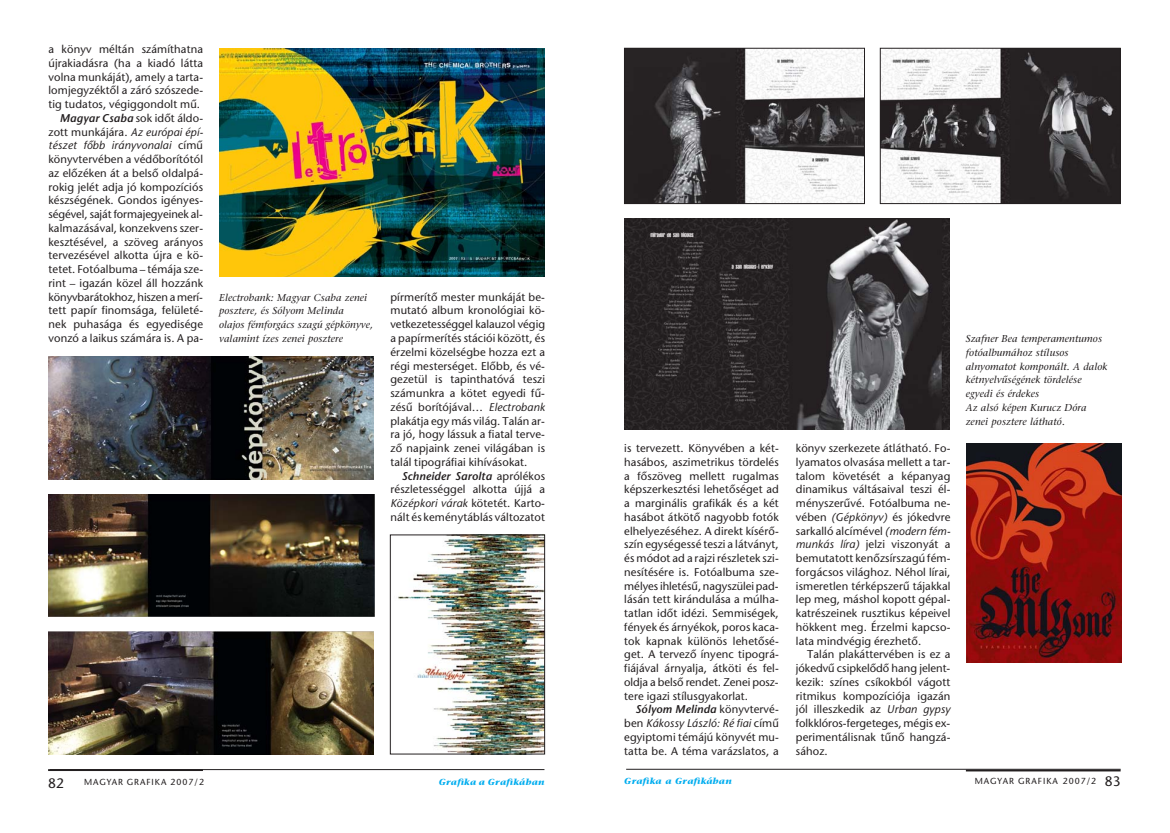
<style>
.page{position:relative;width:1170px;height:833px;background:#fff}
.page>*{position:absolute;margin:0;border:0;box-sizing:border-box;transform-origin:0 0}
.t1{font:13.75px "Stone Sans H";color:#231f20}
.t2{font:11.25px/13.8px "Stone Sans H";letter-spacing:.01em;color:#231f20;text-align:justify}
.t3{font:11.25px "Stone Sans Italic H";letter-spacing:.01em;color:#231f20}
.t4{font:11.25px "Ston San Sem Italic H";letter-spacing:.01em;color:#231f20}
.t5{font:10px/13.8px "Stone Serif Italic H";letter-spacing:.01em;color:#231f20}
.t6{font:8.75px "Stone Sans H";letter-spacing:.115em;color:#231f20}
.t7{font:8.75px "Stone Serif Bold Italic H";letter-spacing:.03em;color:#00adef}
.s1{font-family:"Ston San Sem Italic H"}
.s2{font-family:"Stone Sans Italic H"}
.s3{font-family:"Stone Sans H"}
.s4{font-size:13.75px}
</style>
<div class="page">
<img style="left:48px;top:48px;width:498px;height:723px">
<svg style="left:624px;top:47px;width:498px;height:725px"></svg>
<p class="t2" style="left:48px;top:43px;width:156px;text-align:right">a könyv méltán számíthatna újrakiadásra (ha a kiadó látta volna munkáját), amely a tarta&shy;lomjegyzéktôl a záró szószede&shy;tig tudatos, végiggondolt mû.<br><span class="s1">Magyar Csaba</span> sok idôt áldo&shy;zott munkájára. <span class="s2">Az európai épí-</span></p>
<p class="t3" style="left:48px;top:140px;width:156px">tészet fôbb irányvonalai <span class="s3">címû</span></p>
<p class="t2" style="left:48px;top:153px;width:156px">könyvtervében a védôborítótól az elôzéken át a belsô oldalpá&shy;rokig jelét adja jó kompozíciós készségének. Gondos igényes&shy;ségével, saját formajegyeinek al&shy;kalmazásával, konzekvens szer&shy;kesztésével, a szöveg arányos tervezésével alkotta újra e kö&shy;tetet. Fotóalbuma – témája sze&shy;rint – igazán közel áll hozzánk könyvbarátokhoz, hiszen a merí&shy;tett papír finomsága, felületé&shy;nek puhasága és egyedisége vonzó a laikus számára is. A pa-</p>
<p class="t5" style="left:219px;top:291px;width:155px">Electrobank: Magyar Csaba zenei posztere, és Sólyom Melinda<br>olajos fémforgács szagú gépkönyve, valamint ízes zenei posztere</p>
<p class="t2" style="left:390px;top:290px;width:156px">pírmerítô mester munkáját be&shy;mutató album kronológiai kö&shy;vetkezetességgel kalauzol végig a papírmerítés stációi között, és érzelmi közelségbe hozza ezt a régi mesterséget. Elôbb, és vé&shy;gezetül is tapinthatóvá teszi számunkra a kötet egyedi fû&shy;zésû borítójával… <span class="s2">Electrobank </span>plakátja egy más világ. Talán ar&shy;ra jó, hogy lássuk a fiatal terve&shy;zô napjaink zenei világában is talál tipográfiai kihívásokat.</p>
<p class="t4" style="left:401px;top:470px;width:145px">Schneider Sarolta <span class="s3">aprólékos</span></p>
<p class="t2" style="left:390px;top:483px;width:156px">részletességgel alkotta újjá a</p>
<p class="t3" style="left:390px;top:497px;width:156px">Középkori várak <span class="s3">kötetét. Karto-</span></p>
<p class="t2" style="left:390px;top:510px;width:156px">nált és keménytáblás változatot</p>
<p class="t1" style="left:48px;top:776px;width:17px">82</p>
<p class="t6" style="left:84px;top:778px;width:121px">MAGYAR GRAFIKA 2007/2</p>
<p class="t7" style="left:438px;top:778px;width:107px">Grafika a Grafikában</p>
<p class="t2" style="left:624px;top:442px;width:156px">is tervezett. Könyvében a két&shy;hasábos, aszimetrikus tördelés a fôszöveg mellett rugalmas képszerkesztési lehetôséget ad a marginális grafikák és a két hasábot átkötô nagyobb fotók elhelyezéséhez. A direkt kísérô&shy;szín egységessé teszi a látványt, és módot ad a rajzi részletek szi&shy;nesítésére is. Fotóalbuma sze&shy;mélyes ihletésû, nagyszülei pad&shy;lásán tett kirándulása a múlha&shy;tatlan idôt idézi. Semmiségek, fények és árnyékok, poros kaca&shy;tok kapnak különös lehetôsé&shy;get. A tervezô ínyenc tipográ&shy;fiájával árnyalja, átköti és fel&shy;oldja a belsô rendet. Zenei posz&shy;tere igazi stílusgyakorlat.</p>
<p class="t4" style="left:635px;top:704px;width:145px">Sólyom Melinda <span class="s3">könyvtervé-</span></p>
<p class="t3" style="left:624px;top:718px;width:156px"><span class="s3">ben</span> Kákossy László: Ré fiai <span class="s3">címû</span></p>
<p class="t2" style="left:624px;top:730px;width:156px">egyiptomi témájú könyvét mu&shy;tatta be. A téma varázslatos, a</p>
<p class="t2" style="left:795px;top:442px;width:156px">könyv szerkezete átlátható. Fo&shy;lyamatos olvasása mellett a tar&shy;talom követését a képanyag dinamikus váltásaival teszi él&shy;ményszerûvé. Fotóalbuma ne&shy;vében <span class="s2">(Gépkönyv)</span> és jókedvre sarkalló alcímével <span class="s2">(modern fém&shy;munkás líra)</span> jelzi viszonyát a bemutatott kenôzsírszagú fém&shy;forgácsos világhoz. Néhol lírai, ismeretlen térképszerû tájakkal lep meg, máshol kopott gépal&shy;katrészeinek rusztikus képeivel hökkent meg. Érzelmi kapcso&shy;lata mindvégig érezhetô.</p>
<p class="t2" style="left:795px;top:648px;width:156px;text-indent:11px">Talán plakáttervében is ez a jókedvû csipkelôdô hang jelent&shy;kezik: színes csíkokból vágott ritmikus kompozíciója igazán jól illeszkedik az <span class="s2">Urban gypsy </span>folkklóros-fergeteges, mégis ex&shy;perimentálisnak tûnô hangzá&shy;sához.</p>
<p class="t5" style="left:965px;top:332px;width:143px">Szafner Bea temperamentumos fotóalbumához stílusos alnyomatot komponált. A dalok kétnyelvûségének tördelése egyedi és érdekes<br>Az alsó képen Kurucz Dóra zenei posztere látható.</p>
<p class="t7" style="left:624px;top:776px;width:109px">Grafika a Grafikában</p>
<p class="t6" style="left:974px;top:776px;width:147px">MAGYAR GRAFIKA 2007/2 <span class="s4">83</span></p>
</div>
